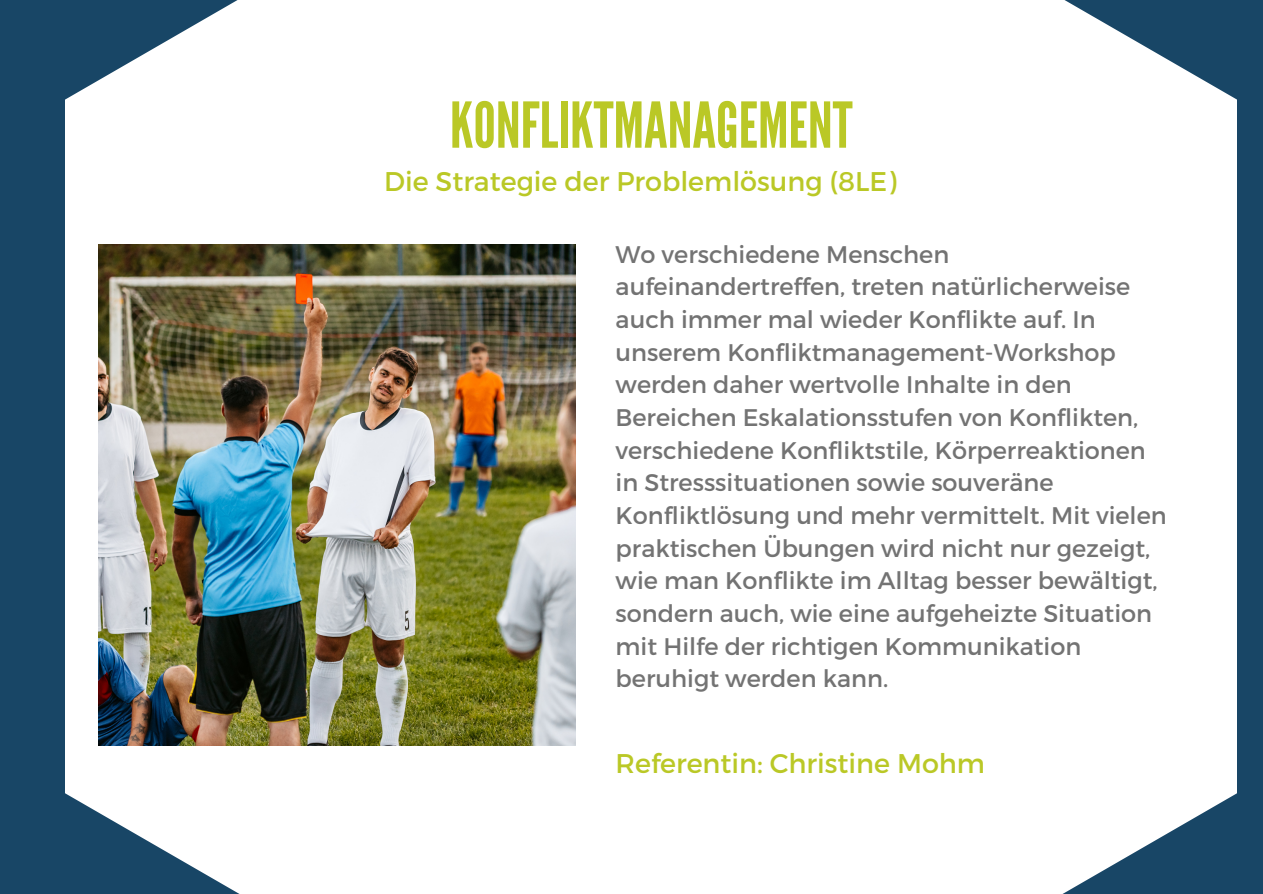
<style>
.page{position:relative;width:1263px;height:894px;background:#fff}
.page>*{position:absolute;margin:0;border:0;box-sizing:border-box;transform-origin:0 0}
.t1{font:63px "League Gothic";color:#bac826}
.t2{font:27px "Montserrat";color:#bac826}
.t3{font:24px/32.5px "Montserrat";color:#737373}
</style>
<div class="page">
<div style="left:0;top:0;width:1263px;height:893px;background:#184666"></div>
<div style="left:66px;top:0;width:1171px;height:893px;background:#fff"></div>
<img style="left:98px;top:245px;width:477px;height:500px">
<h1 class="t1" style="left:450px;top:89px;width:404px">KONFLIKTMANAGEMENT</h1>
<p class="t2" style="left:384px;top:164px;width:514px">Die Strategie der Problemlösung (8LE)</p>
<p class="t3" style="left:616px;top:237px;width:553px">Wo verschiedene Menschen aufeinandertreffen, treten natürlicherweise auch immer mal wieder Konflikte auf. In unserem Konfliktmanagement-Workshop werden daher wertvolle Inhalte in den Bereichen Eskalationsstufen von Konflikten, verschiedene Konfliktstile, Körperreaktionen in Stresssituationen sowie souveräne Konfliktlösung und mehr vermittelt. Mit vielen praktischen Übungen wird nicht nur gezeigt, wie man Konflikte im Alltag besser bewältigt, sondern auch, wie eine aufgeheizte Situation mit Hilfe der richtigen Kommunikation beruhigt werden kann.</p>
<p class="t2" style="left:616px;top:745px;width:371px">Referentin: Christine Mohm</p>
</div>
